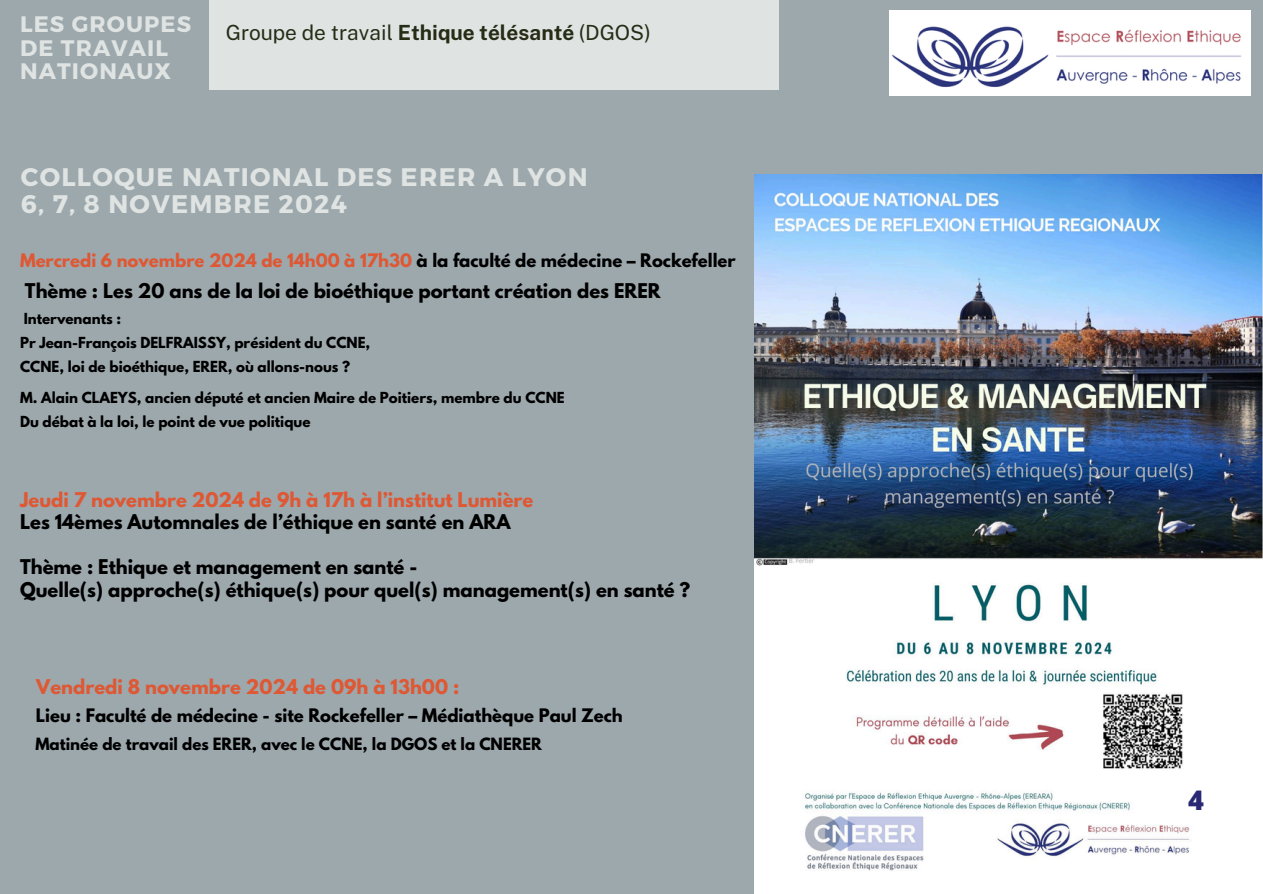
<style>
.page{position:relative;width:1263px;height:894px;background:#fff}
.page>*{position:absolute;margin:0;border:0;box-sizing:border-box;transform-origin:0 0}
.t1{font:800 27px "Open Sans";color:#282874}
.t2{font:700 25.35px/27px "Montserrat";letter-spacing:.05em;color:#dfe4e3}
.t3{font:700 22.35px/23.7px "Montserrat";letter-spacing:.05em;color:#dfe4e3}
.t4{font:20.85px "Public Sans";color:#272c16}
.t5{font:700 18px/22.5px "League Spartan";color:#000}
.t6{font:700 18px/22.5px "League Spartan";color:#de5834}
.t7{font:700 16.5px "League Spartan";color:#de5834}
.t8{font:700 16.5px "League Spartan";color:#000}
.t9{font:700 15px "League Spartan";color:#000}
.t10{font:700 13.5px/23.7px "League Spartan";color:#000}
.s1{font-weight:700}
.s2{color:#000}
</style>
<div class="page">
<div style="left:0;top:0;width:1263px;height:893px;background:#9da8ad"></div>
<div style="left:210px;top:0;width:569px;height:89px;background:#dfe4e3"></div>
<img style="left:889px;top:11px;width:361px;height:84px">
<img style="left:754px;top:174px;width:509px;height:719px">
<p class="t3" style="left:20px;top:11px;width:173px">LES GROUPES<br>DE TRAVAIL<br>NATIONAUX</p>
<h2 class="t4" style="left:226px;top:20px;width:427px">Groupe de travail <span class="s1">Ethique télésanté</span> (DGOS)</h2>
<h3 class="t2" style="left:21px;top:162px;width:568px">COLLOQUE NATIONAL DES ERER A LYON<br>6, 7, 8 NOVEMBRE 2024</h3>
<h1 class="t7" style="left:20px;top:252px;width:717px">Mercredi 6 novembre 2024 de 14h00 à 17h30 <span class="s2">à la faculté de médecine – Rockefeller</span></h1>
<h1 class="t5" style="left:25px;top:282px;width:637px">Thème : Les 20 ans de la loi de bioéthique portant création des ERER</h1>
<h1 class="t10" style="left:20px;top:309px;width:352px">Intervenants :<br>Pr Jean-François DELFRAISSY, président du CCNE,<br>CCNE, loi de bioéthique, ERER, où allons-nous ?</h1>
<h4 class="t10" style="left:20px;top:387px;width:546px">M. Alain CLAEYS, ancien député et ancien Maire de Poitiers, membre du CCNE</h4>
<p class="t10" style="left:20px;top:411px;width:292px">Du débat à la loi, le point de vue politique</p>
<h4 class="t6" style="left:20px;top:490px;width:515px">Jeudi 7 novembre 2024 de 9h à 17h à l’institut Lumière<br><span class="s2">Les 14èmes Automnales de l’éthique en santé en ARA</span></h4>
<h4 class="t5" style="left:20px;top:557px;width:672px">Thème : Ethique et management en santé -<br>Quelle(s) approche(s) éthique(s) pour quel(s) management(s) en santé ?</h4>
<p class="t6" style="left:36px;top:677px;width:424px">Vendredi 8 novembre 2024 de 09h à 13h00 :</p>
<p class="t8" style="left:36px;top:707px;width:588px">Lieu : Faculté de médecine - site Rockefeller – Médiathèque Paul Zech</p>
<p class="t9" style="left:35px;top:736px;width:508px">Matinée de travail des ERER, avec le CCNE, la DGOS et la CNERER</p>
<p class="t1" style="left:1188px;top:781px;width:17px">4</p>
</div>
